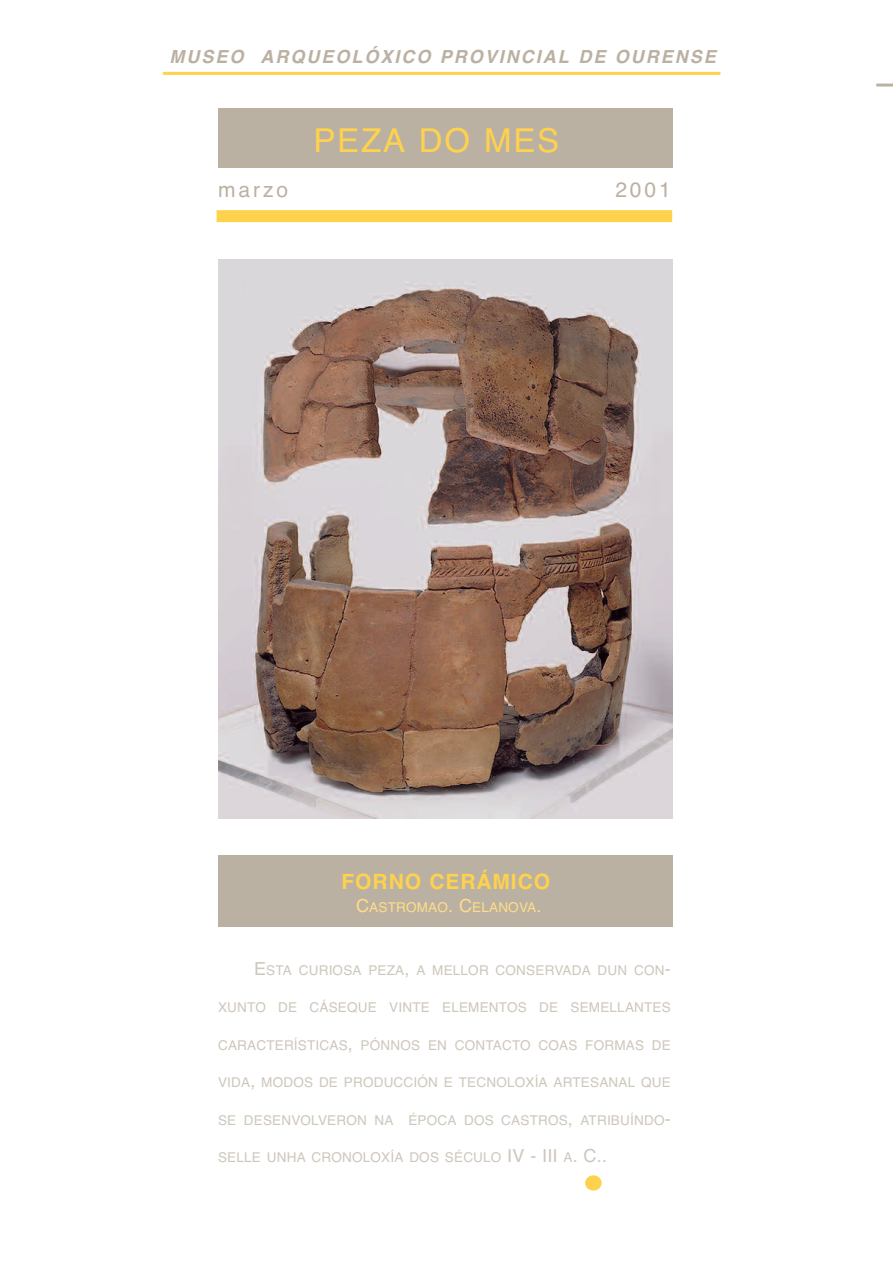
<style>
.page{position:relative;width:893px;height:1263px;background:#fff}
.page>*{position:absolute;margin:0;border:0;box-sizing:border-box;transform-origin:0 0}
.t1{font:33px "Helvetica";letter-spacing:.055em;color:#fed24c}
.t2{font:700 21px "Helvetica";letter-spacing:.045em;color:#fed24c}
.t3{font:21px "Helvetica";letter-spacing:.14em;color:#bbb1a3}
.t4{font:italic 700 18px "Helvetica";color:#bbb1a3}
.t5{font:13.5px "Helvetica";letter-spacing:.015em;color:#cec7bc}
.t6{font:13.5px "Helvetica";letter-spacing:.015em;color:#ffdd86}
.s1{font-size:18px}
</style>
<div class="page">
<hr style="left:876px;top:84px;width:17px;height:3px;background:#bbb1a3">
<div style="left:218px;top:109px;width:454px;height:59px;background:#bbb1a3"></div>
<div style="left:218px;top:855px;width:454px;height:72px;background:#bbb1a3"></div>
<div style="left:217px;top:210px;width:455px;height:12px;background:#fed24c"></div>
<hr style="left:163px;top:72px;width:557px;height:3px;background:#fed24c">
<img style="left:218px;top:259px;width:454px;height:559px">
<div style="left:585px;top:1175px;width:17px;height:15px;background:#fed24c;border-radius:50%"></div>
<h3 class="t4" style="left:169px;top:46px;width:554px">MUSEO ARQUEOLÓXICO PROVINCIAL DE OURENSE</h3>
<h1 class="t1" style="left:313px;top:121px;width:247px">PEZA DO MES</h1>
<h2 class="t3" style="left:218px;top:178px;width:72px">marzo</h2>
<h2 class="t3" style="left:615px;top:178px;width:57px">2001</h2>
<h2 class="t2" style="left:342px;top:870px;width:210px">FORNO CERÁMICO</h2>
<p class="t6" style="left:356px;top:899px;width:187px"><span class="s1">C</span>ASTROMAO<span class="s1">. C</span>ELANOVA<span class="s1">.</span></p>
<p class="t5" style="left:254px;top:962px;width:418px"><span class="s1">E</span>STA CURIOSA PEZA<span class="s1">,</span> A MELLOR CONSERVADA DUN CON<span class="s1">-</span></p>
<p class="t5" style="left:218px;top:1000px;width:454px">XUNTO DE CÁSEQUE VINTE ELEMENTOS DE SEMELLANTES</p>
<p class="t5" style="left:218px;top:1037px;width:454px">CARACTERÍSTICAS<span class="s1">,</span> PÓNNOS EN CONTACTO COAS FORMAS DE</p>
<p class="t5" style="left:218px;top:1075px;width:454px">VIDA<span class="s1">,</span> MODOS DE PRODUCCIÓN E TECNOLOXÍA ARTESANAL QUE</p>
<p class="t5" style="left:218px;top:1112px;width:454px">SE DESENVOLVERON NA ÉPOCA DOS CASTROS<span class="s1">,</span> ATRIBUÍNDO<span class="s1">-</span></p>
<p class="t5" style="left:218px;top:1150px;width:390px">SELLE UNHA CRONOLOXÍA DOS SÉCULO <span class="s1">IV - III</span> A<span class="s1">. C..</span></p>
</div>
